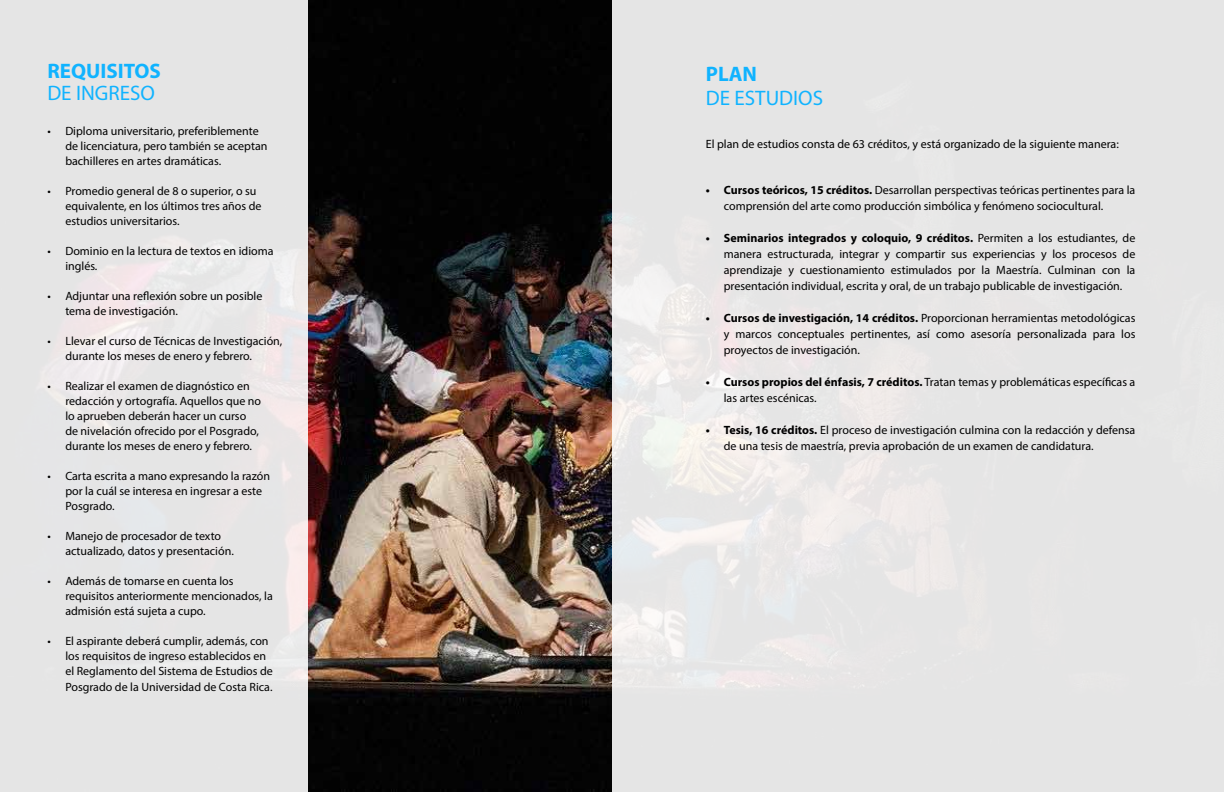
<style>
.page{position:relative;width:1224px;height:792px;background:#fff}
.page>*{position:absolute;margin:0;border:0;box-sizing:border-box;transform-origin:0 0}
.t1{font:21px "Myriad Pro";color:#10b3ff}
.t2{font:700 21px "Myriad Pro";color:#10b3ff}
.t3{font:12px/15px "Myriad Pro";color:#000}
.s1{font-weight:700}
</style>
<div class="page">
<img style="left:307px;top:0;width:305px;height:792px">
<div style="left:0;top:0;width:307px;height:792px;background:#e5e5e5"></div>
<div style="left:612px;top:0;width:612px;height:792px;background:#e5e5e5"></div>
<h1 class="t2" style="left:47px;top:57px;width:115px">REQUISITOS</h1>
<h1 class="t1" style="left:47px;top:80px;width:109px">DE INGRESO</h1>
<p class="t3" style="left:65px;top:123px;width:204px;text-indent:-18px">• Diploma universitario, preferiblemente de licenciatura, pero también se aceptan bachilleres en artes dramáticas.</p>
<p class="t3" style="left:65px;top:183px;width:198px;text-indent:-18px">• Promedio general de 8 o superior, o su equivalente, en los últimos tres años de estudios universitarios.</p>
<p class="t3" style="left:65px;top:243px;width:210px;text-indent:-18px">• Dominio en la lectura de textos en idioma inglés.</p>
<p class="t3" style="left:65px;top:288px;width:199px;text-indent:-18px">• Adjuntar una reflexión sobre un posible tema de investigación.</p>
<p class="t3" style="left:65px;top:333px;width:219px;text-indent:-18px">• Llevar el curso de Técnicas de Investigación, durante los meses de enero y febrero.</p>
<p class="t3" style="left:65px;top:378px;width:197px;text-indent:-18px">• Realizar el examen de diagnóstico en redacción y ortografía. Aquellos que no lo aprueben deberán hacer un curso de nivelación ofrecido por el Posgrado, durante los meses de enero y febrero.</p>
<p class="t3" style="left:65px;top:468px;width:206px;text-indent:-18px">• Carta escrita a mano expresando la razón por la cuál se interesa en ingresar a este<br>Posgrado.</p>
<p class="t3" style="left:65px;top:528px;width:170px;text-indent:-18px">• Manejo de procesador de texto actualizado, datos y presentación.</p>
<p class="t3" style="left:65px;top:573px;width:209px;text-indent:-18px">• Además de tomarse en cuenta los requisitos anteriormente mencionados, la admisión está sujeta a cupo.</p>
<p class="t3" style="left:65px;top:633px;width:209px;line-height:15.3px;text-indent:-18px">• El aspirante deberá cumplir, además, con los requisitos de ingreso establecidos en el Reglamento del Sistema de Estudios de Posgrado de la Universidad de Costa Rica.</p>
<h1 class="t2" style="left:706px;top:60px;width:53px">PLAN</h1>
<h1 class="t1" style="left:706px;top:85px;width:119px">DE ESTUDIOS</h1>
<p class="t3" style="left:706px;top:136px;width:415px">El plan de estudios consta de 63 créditos, y está organizado de la siguiente manera:</p>
<p class="t3" style="left:724px;top:182px;width:413px;line-height:16px;text-indent:-18px"><span class="s1">• Cursos teóricos, 15 créditos.</span> Desarrollan perspectivas teóricas pertinentes para la comprensión del arte como producción simbólica y fenómeno sociocultural.</p>
<p class="t3" style="left:724px;top:230px;width:413px;line-height:16px;text-align:justify;text-indent:-18px"><span class="s1">• Seminarios integrados y coloquio, 9 créditos.</span> Permiten a los estudiantes, de manera estructurada, integrar y compartir sus experiencias y los procesos de aprendizaje y cuestionamiento estimulados por la Maestría. Culminan con la presentación individual, escrita y oral, de un trabajo publicable de investigación.</p>
<p class="t3" style="left:724px;top:310px;width:413px;line-height:16px;text-align:justify;text-indent:-18px"><span class="s1">• Cursos de investigación, 14 créditos.</span> Proporcionan herramientas metodológicas y marcos conceptuales pertinentes, así como asesoría personalizada para los proyectos de investigación.</p>
<p class="t3" style="left:724px;top:374px;width:413px;line-height:16px;text-indent:-18px"><span class="s1">• Cursos propios del énfasis, 7 créditos.</span> Tratan temas y problemáticas específicas a las artes escénicas.</p>
<p class="t3" style="left:724px;top:422px;width:413px;line-height:16px;text-indent:-18px"><span class="s1">• Tesis, 16 créditos.</span> El proceso de investigación culmina con la redacción y defensa de una tesis de maestría, previa aprobación de un examen de candidatura.</p>
</div>
